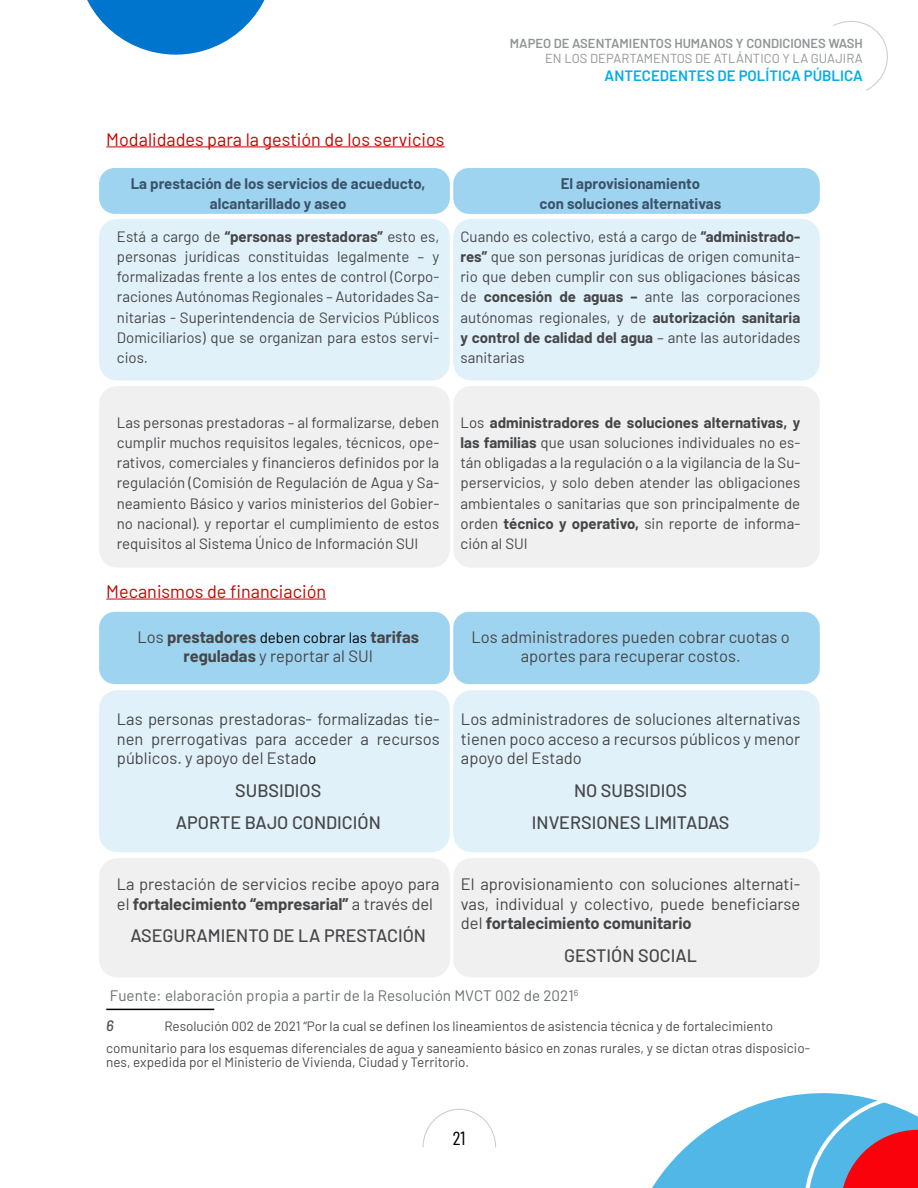
<style>
.page{position:relative;width:918px;height:1188px;background:#fff}
.page>*{position:absolute;margin:0;border:0;box-sizing:border-box;transform-origin:0 0}
.t1{font:19.05px "Barlow Condensed";color:#000}
.t2{font:500 18px/32.2px "Barlow";color:#454648;text-align:center}
.t3{font:18px "Barlow";color:#ca0000}
.t4{font:16.5px/19.5px "Barlow";color:#454648;text-align:justify}
.t5{font:700 16.5px/19.5px "Barlow";color:#454648;text-align:center}
.t6{font:15.15px "Barlow";letter-spacing:.005em;color:#6b6e71}
.t7{font:15px/20.2px "Barlow";color:#454648;text-align:justify}
.t8{font:700 15px/20.2px "Barlow";color:#3a536b;text-align:center}
.t9{font:600 15px "Barlow";color:#00ade6}
.t10{font:italic 500 15px "Barlow";color:#4b4b4b}
.t11{font:13.5px/21.6px "Barlow";color:#4b4b4b}
.t12{font:600 13.05px "Barlow";color:#919498}
.t13{font:13.05px "Barlow";color:#919498}
.s1{font-weight:700}
.s2{font-weight:400}
.s3{font-weight:400;font-size:15px;color:#000}
.s4{font-size:15px;color:#000}
</style>
<div class="page">
<svg style="left:87px;top:0;width:178px;height:55px"></svg>
<svg style="left:652px;top:1093px;width:266px;height:95px"></svg>
<div style="left:99px;top:690px;width:351px;height:162px;background:#e1f1fa;border-radius:18px"></div>
<div style="left:99px;top:612px;width:351px;height:72px;background:#9fd4f0;border-radius:16px"></div>
<div style="left:453px;top:690px;width:367px;height:162px;background:#e1f1fa;border-radius:18px"></div>
<div style="left:453px;top:612px;width:367px;height:72px;background:#9fd4f0;border-radius:16px"></div>
<div style="left:99px;top:858px;width:351px;height:120px;background:#f1f0f0;border-radius:18px"></div>
<div style="left:453px;top:858px;width:367px;height:120px;background:#f1f0f0;border-radius:18px"></div>
<div style="left:99px;top:219px;width:351px;height:162px;background:#e1f1fa;border-radius:18px"></div>
<div style="left:99px;top:168px;width:351px;height:46px;background:#9fd4f0;border-radius:16px"></div>
<div style="left:453px;top:219px;width:367px;height:162px;background:#e1f1fa;border-radius:18px"></div>
<div style="left:453px;top:168px;width:367px;height:46px;background:#9fd4f0;border-radius:16px"></div>
<div style="left:99px;top:386px;width:351px;height:182px;background:#f1f0f0;border-radius:18px"></div>
<div style="left:453px;top:386px;width:367px;height:182px;background:#f1f0f0;border-radius:18px"></div>
<hr style="left:106px;top:146px;width:339px;height:1px;background:#ca0000">
<hr style="left:106px;top:599px;width:220px;height:1px;background:#ca0000">
<hr style="left:106px;top:1009px;width:108px;height:1px;background:#000">
<svg style="left:833px;top:20px;width:55px;height:71px"></svg>
<svg style="left:422px;top:1108px;width:74px;height:40px"></svg>
<p class="t12" style="left:510px;top:34px;width:354px">MAPEO DE ASENTAMIENTOS HUMANOS Y CONDICIONES WASH</p>
<p class="t13" style="left:545px;top:49px;width:319px">EN LOS DEPARTAMENTOS DE ATLÁNTICO Y LA GUAJIRA</p>
<p class="t9" style="left:605px;top:64px;width:260px">ANTECEDENTES DE POLÍTICA PÚBLICA</p>
<p class="t3" style="left:106px;top:126px;width:340px">Modalidades para la gestión de los servicios</p>
<p class="t8" style="left:131px;top:173px;width:296px">La prestación de los servicios de acueducto, alcantarillado y aseo</p>
<p class="t7" style="left:117px;top:225px;width:324px">Está a cargo de <span class="s1">“personas prestadoras”</span> esto es, personas jurídicas constituidas legalmente – y formalizadas frente a los entes de control (Corpo&shy;raciones Autónomas Regionales – Autoridades Sa&shy;nitarias - Superintendencia de Servicios Públicos Domiciliarios) que se organizan para estos servi&shy;cios.</p>
<p class="t8" style="left:540px;top:173px;width:183px">El aprovisionamiento<br>con soluciones alternativas</p>
<p class="t7" style="left:461px;top:225px;width:341px">Cuando es colectivo, está a cargo de <span class="s1">“administrado&shy;res”</span> que son personas jurídicas de origen comunita&shy;rio que deben cumplir con sus obligaciones básicas de <span class="s1">concesión de aguas –</span> ante las corporaciones autónomas regionales, y de <span class="s1">autorización sanitaria y control de calidad del agua</span> – ante las autoridades sanitarias</p>
<p class="t7" style="left:117px;top:411px;width:324px">Las personas prestadoras – al formalizarse, deben cumplir muchos requisitos legales, técnicos, ope&shy;rativos, comerciales y financieros definidos por la regulación (Comisión de Regulación de Agua y Sa&shy;neamiento Básico y varios ministerios del Gobier&shy;no nacional). y reportar el cumplimiento de estos requisitos al Sistema Único de Información SUI</p>
<p class="t3" style="left:106px;top:578px;width:221px">Mecanismos de financiación</p>
<p class="t5" style="left:137px;top:626px;width:283px"><span class="s2">Los</span> prestadores <span class="s3">deben cobrar las</span> tarifas reguladas <span class="s2">y reportar al SUI</span></p>
<p class="t4" style="left:117px;top:708px;width:324px">Las personas prestadoras- formalizadas tie&shy;nen prerrogativas para acceder a recursos públicos. y apoyo del Estad<span class="s4">o</span></p>
<p class="t2" style="left:176px;top:773px;width:206px">SUBSIDIOS<br>APORTE BAJO CONDICIÓN</p>
<p class="t7" style="left:461px;top:411px;width:341px">Los <span class="s1">administradores de soluciones alternativas, y las familias</span> que usan soluciones individuales no es&shy;tán obligadas a la regulación o a la vigilancia de la Su&shy;perservicios, y solo deben atender las obligaciones ambientales o sanitarias que son principalmente de orden <span class="s1">técnico y operativo,</span> sin reporte de informa&shy;ción al SUI</p>
<p class="t4" style="left:472px;top:626px;width:320px;text-align:center">Los administradores pueden cobrar cuotas o aportes para recuperar costos.</p>
<p class="t4" style="left:461px;top:708px;width:341px">Los administradores de soluciones alternativas tienen poco acceso a recursos públicos y menor apoyo del Estado</p>
<p class="t2" style="left:532px;top:773px;width:199px">NO SUBSIDIOS<br>INVERSIONES LIMITADAS</p>
<p class="t4" style="left:461px;top:873px;width:341px">El aprovisionamiento con soluciones alternati&shy;vas, individual y colectivo, puede beneficiarse del <span class="s1">fortalecimiento comunitario</span></p>
<p class="t2" style="left:564px;top:938px;width:134px">GESTIÓN SOCIAL</p>
<p class="t6" style="left:110px;top:984px;width:470px">Fuente: elaboración propia a partir de la Resolución MVCT 002 de 2021<sup>6</sup></p>
<p class="t10" style="left:106px;top:1015px;width:9px">6</p>
<p class="t4" style="left:117px;top:873px;width:324px">La prestación de servicios recibe apoyo para el <span class="s1">fortalecimiento “empresarial”</span> a través del</p>
<p class="t2" style="left:131px;top:918px;width:297px">ASEGURAMIENTO DE LA PRESTACIÓN</p>
<p class="t11" style="left:106px;top:1014px;width:705px;text-indent:58px">Resolución 002 de 2021 “Por la cual se definen los lineamientos de asistencia técnica y de fortalecimiento comunitario para los esquemas diferenciales de agua y saneamiento básico en zonas rurales, y se dictan otras disposicio-</p>
<p class="t11" style="left:106px;top:1050px;width:364px">nes, expedida por el Ministerio de Vivienda, Ciudad y Territorio.</p>
<p class="t1" style="left:453px;top:1125px;width:14px">21</p>
</div>
